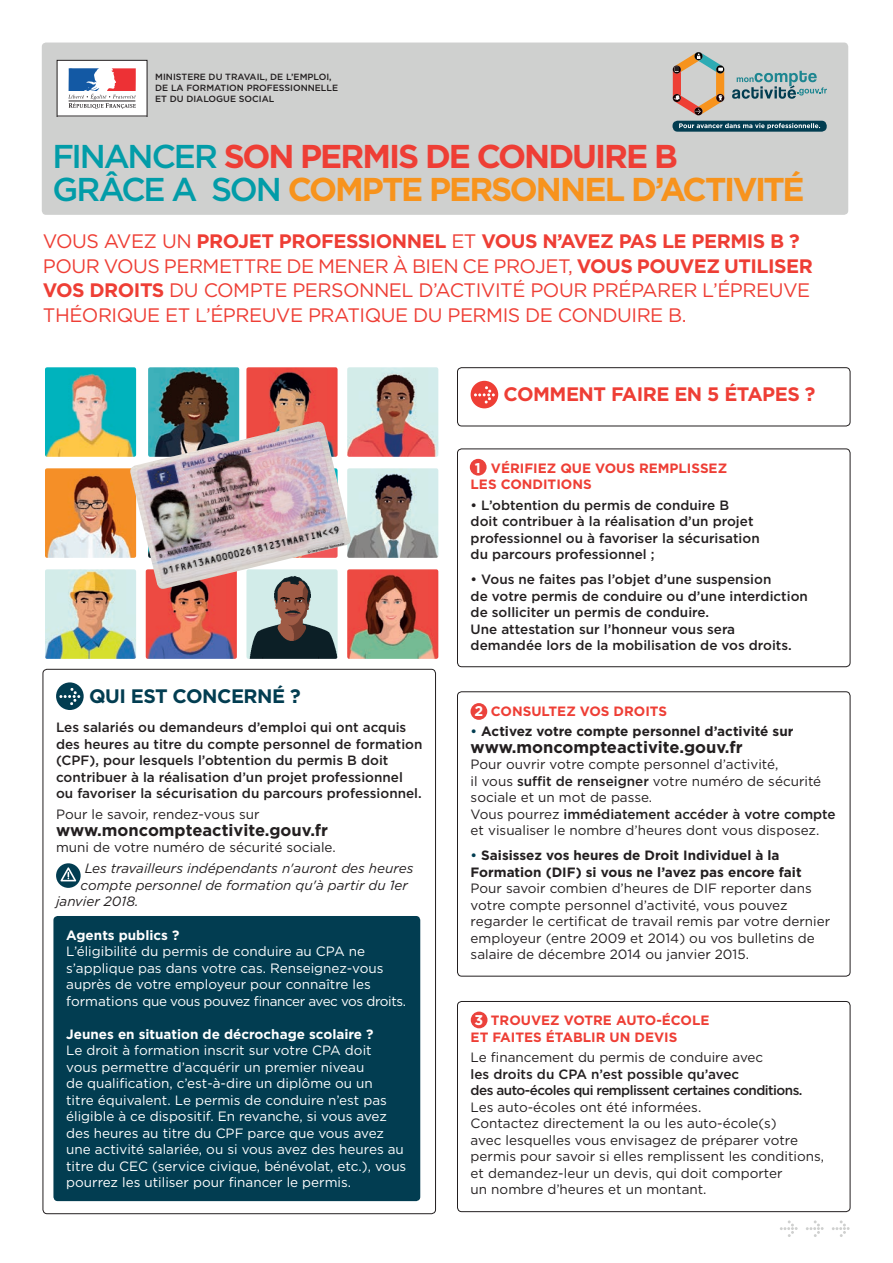
<style>
.page{position:relative;width:893px;height:1263px;background:#fff}
.page>*{position:absolute;margin:0;border:0;box-sizing:border-box;transform-origin:0 0}
.t1{font:700 33px/32.8px "Gotham";letter-spacing:-.06em;color:#f7931d}
.t2{font:19.5px/24.8px "Gotham";letter-spacing:-.025em;color:#ee3e35}
.t3{font:700 19.5px "Gotham";letter-spacing:-.025em;color:#ee3e35}
.t4{font:700 19.5px "Gotham";letter-spacing:-.025em;color:#023d51}
.t5{font:700 16.5px "Gotham";color:#231f20}
.t6{font:700 14.1px "Gotham";color:#fff}
.t7{font:13.5px/16.5px "Gotham";color:#231f20}
.t8{font:500 13.5px/16.5px "Gotham";color:#231f20}
.t9{font:13.5px/16.5px "Gotham";color:#fff}
.t10{font:700 13.5px/16.5px "Gotham";color:#231f20}
.t11{font:700 13.5px/16.2px "Gotham";color:#ee3e35}
.t12{font:italic 13.5px "Gotham";color:#231f20}
.t13{font:500 13.5px/16.5px "Gotham";letter-spacing:-.04em;color:#231f20}
.t14{font:700 13.5px "Gotham";color:#fff}
.t15{font:500 9px/10.9px "Gotham";color:#231f20}
.s1{font-weight:500;color:#029ca8}
.s2{color:#ee3e35}
.s3{font-weight:700}
.s4{font-weight:500;color:#023d51}
.s5{font-weight:500}
</style>
<div class="page">
<svg style="left:56px;top:682px;width:28px;height:28px"></svg>
<svg style="left:56px;top:863px;width:25px;height:25px"></svg>
<svg style="left:60px;top:867px;width:16px;height:14px"></svg>
<div style="left:53px;top:916px;width:367px;height:285px;background:#023d51;border-radius:4px"></div>
<div style="left:42px;top:43px;width:806px;height:172px;background:#cfd0cf;border-radius:4px"></div>
<svg style="left:732px;top:71px;width:95px;height:28px"></svg>
<svg style="left:673px;top:52px;width:51px;height:63px"></svg>
<div style="left:672px;top:121px;width:155px;height:11px;background:#023d51;border-radius:5px"></div>
<svg style="left:679px;top:123px;width:141px;height:6px"></svg>
<svg style="left:57px;top:60px;width:90px;height:56px;background:#d1c6cf"></svg>
<hr style="left:57px;top:116px;width:90px;height:1px;background:#231f20">
<hr style="left:69px;top:101px;width:66px;height:1px;background:#231f20">
<svg style="left:832px;top:1220px;width:18px;height:17px"></svg>
<svg style="left:806px;top:1220px;width:18px;height:17px"></svg>
<svg style="left:780px;top:1220px;width:18px;height:17px"></svg>
<img style="left:246px;top:367px;width:92px;height:55px">
<img style="left:45px;top:569px;width:91px;height:90px">
<img style="left:347px;top:569px;width:91px;height:90px">
<img style="left:148px;top:367px;width:91px;height:55px">
<img style="left:45px;top:367px;width:91px;height:90px">
<img style="left:45px;top:468px;width:84px;height:90px">
<img style="left:352px;top:468px;width:86px;height:90px">
<img style="left:246px;top:590px;width:92px;height:69px">
<img style="left:146px;top:590px;width:91px;height:69px">
<img style="left:347px;top:367px;width:91px;height:90px">
<img style="left:129px;top:422px;width:223px;height:168px">
<svg style="left:471px;top:381px;width:27px;height:27px"></svg>
<div style="left:457px;top:367px;width:393px;height:59px;border:1px solid #231f20;border-radius:4px"></div>
<div style="left:457px;top:448px;width:393px;height:219px;border:1px solid #231f20;border-radius:4px"></div>
<div style="left:470px;top:459px;width:17px;height:17px;background:#eb423c;border-radius:50%"></div>
<div style="left:457px;top:691px;width:393px;height:285px;border:1px solid #231f20;border-radius:4px"></div>
<div style="left:470px;top:703px;width:17px;height:17px;background:#eb423c;border-radius:50%"></div>
<div style="left:457px;top:1001px;width:393px;height:211px;border:1px solid #231f20;border-radius:4px"></div>
<div style="left:471px;top:1011px;width:16px;height:17px;background:#eb423c;border-radius:50%"></div>
<p class="t15" style="left:155px;top:71px;width:184px">MINISTERE DU TRAVAIL, DE L’EMPLOI,<br>DE LA FORMATION PROFESSIONNELLE<br>ET DU DIALOGUE SOCIAL</p>
<h1 class="t1" style="left:52px;top:140px;width:754px"><span class="s1">FINANCER</span> <span class="s2">SON PERMIS DE CONDUIRE B<br></span><span class="s1">GRÂCE A SON</span> COMPTE PERSONNEL D’ACTIVITÉ</h1>
<p class="t2" style="left:43px;top:228px;width:771px">VOUS AVEZ UN <span class="s3">PROJET PROFESSIONNEL</span> ET <span class="s3">VOUS N’AVEZ PAS LE PERMIS B ?<br></span>POUR VOUS PERMETTRE DE MENER À BIEN CE PROJET, <span class="s3">VOUS POUVEZ UTILISER VOS DROITS</span> DU COMPTE PERSONNEL D’ACTIVITÉ POUR PRÉPARER L’ÉPREUVE THÉORIQUE ET L’ÉPREUVE PRATIQUE DU PERMIS DE CONDUIRE B.</p>
<h2 class="t3" style="left:504px;top:382px;width:313px">COMMENT FAIRE EN 5 ÉTAPES ?</h2>
<h2 class="t4" style="left:89px;top:683px;width:213px">QUI EST CONCERNÉ ?</h2>
<p class="t8" style="left:56px;top:719px;width:368px">Les salariés ou demandeurs d’emploi qui ont acquis des heures au titre du compte personnel de formation (CPF), pour lesquels l’obtention du permis B doit contribuer à la réalisation d’un projet professionnel ou favoriser la sécurisation du parcours professionnel.</p>
<p class="t7" style="left:56px;top:806px;width:205px">Pour le savoir, rendez-vous sur</p>
<p class="t5" style="left:56px;top:819px;width:273px">www.moncompteactivite.gouv.fr</p>
<p class="t7" style="left:56px;top:839px;width:281px">muni de votre numéro de sécurité sociale.</p>
<p class="t12" style="left:85px;top:860px;width:330px">Les travailleurs indépendants n'auront des heures</p>
<p class="t12" style="left:81px;top:876px;width:329px">compte personnel de formation qu'à partir du 1er</p>
<p class="t12" style="left:56px;top:893px;width:84px">janvier 2018.</p>
<p class="t14" style="left:66px;top:926px;width:115px">Agents publics ?</p>
<p class="t9" style="left:66px;top:943px;width:341px">L’éligibilité du permis de conduire au CPA ne s’applique pas dans votre cas. Renseignez-vous auprès de votre employeur pour connaître les formations que vous pouvez financer avec vos droits.</p>
<p class="t14" style="left:66px;top:1025px;width:309px">Jeunes en situation de décrochage scolaire ?</p>
<p class="t9" style="left:66px;top:1042px;width:342px">Le droit à formation inscrit sur votre CPA doit<br>vous permettre d’acquérir un premier niveau<br>de qualification, c’est-à-dire un diplôme ou un<br>titre équivalent. Le permis de conduire n’est pas éligible à ce dispositif. En revanche, si vous avez des heures au titre du CPF parce que vous avez une activité salariée, ou si vous avez des heures au titre du CEC (service civique, bénévolat, etc.), vous pourrez les utiliser pour financer le permis.</p>
<p class="t11" style="left:471px;top:460px;width:258px;text-indent:20px">VÉRIFIEZ QUE VOUS REMPLISSEZ<br>LES CONDITIONS</p>
<p class="t8" style="left:471px;top:497px;width:291px">• L’obtention du permis de conduire B doit contribuer à la réalisation d’un projet professionnel ou à favoriser la sécurisation du parcours professionnel ;</p>
<p class="t8" style="left:471px;top:571px;width:339px">• Vous ne faites pas l’objet d’une suspension<br>de votre permis de conduire ou d’une interdiction de solliciter un permis de conduire.<br>Une attestation sur l’honneur vous sera demandée lors de la mobilisation de vos droits.</p>
<p class="t6" style="left:475px;top:458px;width:7px">1</p>
<p class="t11" style="left:491px;top:703px;width:178px">CONSULTEZ VOS DROITS</p>
<p class="t10" style="left:471px;top:723px;width:324px"><span class="s4">•</span> Activez votre compte personnel d’activité sur</p>
<p class="t5" style="left:471px;top:736px;width:273px">www.moncompteactivite.gouv.fr</p>
<p class="t7" style="left:471px;top:756px;width:367px">Pour ouvrir votre compte personnel d’activité,<br>il vous <span class="s5">suffit de renseigner</span> votre numéro de sécurité sociale et un mot de passe.<br>Vous pourrez <span class="s5">immédiatement accéder à votre compte </span>et visualiser le nombre d’heures dont vous disposez.</p>
<p class="t10" style="left:471px;top:847px;width:332px"><span class="s4">•</span> Saisissez vos heures de Droit Individuel à la<br>Formation (DIF) si vous ne l’avez pas encore fait</p>
<p class="t7" style="left:471px;top:880px;width:361px">Pour savoir combien d’heures de DIF reporter dans votre compte personnel d’activité, vous pouvez regarder le certificat de travail remis par votre dernier employeur (entre 2009 et 2014) ou vos bulletins de salaire de décembre 2014 ou janvier 2015.</p>
<p class="t6" style="left:474px;top:702px;width:10px">2</p>
<p class="t11" style="left:471px;top:1012px;width:240px;text-indent:20px">TROUVEZ VOTRE AUTO-ÉCOLE<br>ET FAITES ÉTABLIR UN DEVIS</p>
<p class="t7" style="left:471px;top:1049px;width:294px">Le financement du permis de conduire avec</p>
<p class="t13" style="left:471px;top:1066px;width:333px">les droits du CPA n’est possible qu’avec<br>des auto-écoles qui remplissent certaines conditions.</p>
<p class="t7" style="left:471px;top:1098px;width:355px">Les auto-écoles ont été informées.<br>Contactez directement la ou les auto-école(s)<br>avec lesquelles vous envisagez de préparer votre permis pour savoir si elles remplissent les conditions, et demandez-leur un devis, qui doit comporter<br>un nombre d’heures et un montant.</p>
<p class="t6" style="left:475px;top:1011px;width:10px">3</p>
</div>
